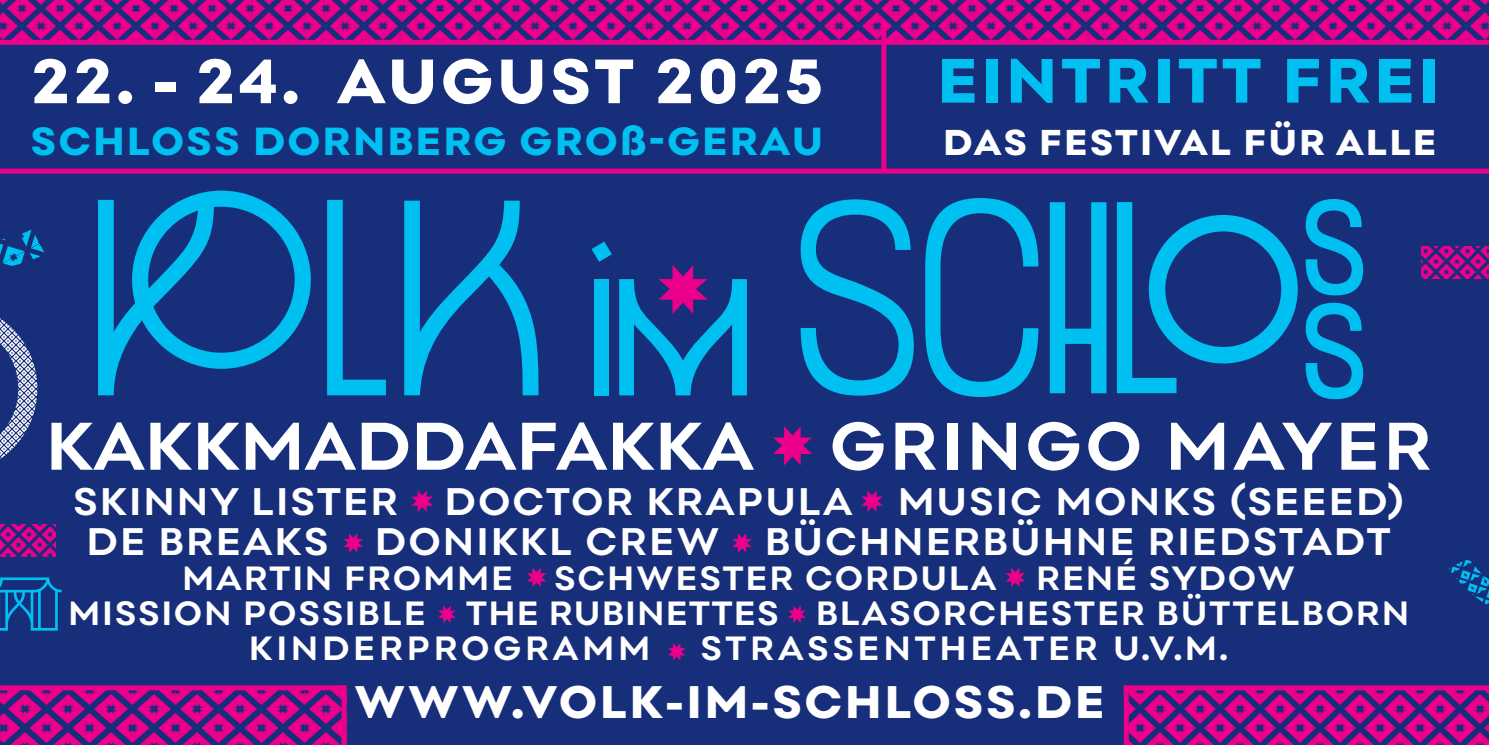
<style>
.page{position:relative;width:1489px;height:745px;background:#fff}
.page>*{position:absolute;margin:0;border:0;box-sizing:border-box;transform-origin:0 0}
.t1{font:700 70px "Point";color:#fff}
.t2{font:800 65px "Point";letter-spacing:.05em;color:#fff}
.t3{font:800 65px "Point";letter-spacing:.05em;color:#00c0f2}
.t4{font:800 47.5px "Point";letter-spacing:.05em;color:#fff}
.t5{font:800 40.75px "Point";letter-spacing:.05em;color:#00c0f2}
.t6{font:700 40px/40px "Point";letter-spacing:.05em;color:#fff;text-align:center}
.t7{font:800 37.5px "Point";letter-spacing:.05em;color:#fff}
.t8{font:700 35px "Point";letter-spacing:.05em;color:#fff}
.t9{font:700 35px "Point";letter-spacing:.105em;color:#fff}
</style>
<div class="page">
<div style="left:0;top:0;width:1488px;height:744px;background:#172e7b"></div>
<div style="left:0;top:168px;width:1488px;height:5px;background:#ec008b"></div>
<div style="left:0;top:40px;width:1488px;height:5px;background:#ec008b"></div>
<svg style="left:0;top:685px;width:341px;height:4px"></svg>
<svg style="left:0;top:0;width:1488px;height:40px"></svg>
<svg style="left:0;top:689px;width:341px;height:55px"></svg>
<svg style="left:1421px;top:247px;width:67px;height:31px"></svg>
<svg style="left:0;top:318px;width:37px;height:141px"></svg>
<svg style="left:0;top:30px;width:45px;height:236px"></svg>
<svg style="left:1434px;top:264px;width:54px;height:15px"></svg>
<svg style="left:773px;top:426px;width:39px;height:39px"></svg>
<svg style="left:411px;top:490px;width:22px;height:21px"></svg>
<svg style="left:1449px;top:559px;width:39px;height:46px"></svg>
<svg style="left:861px;top:490px;width:21px;height:21px"></svg>
<svg style="left:0;top:577px;width:62px;height:53px"></svg>
<svg style="left:98px;top:190px;width:213px;height:205px"></svg>
<svg style="left:327px;top:200px;width:59px;height:195px"></svg>
<svg style="left:404px;top:200px;width:135px;height:195px"></svg>
<svg style="left:619px;top:265px;width:128px;height:130px"></svg>
<div style="left:593px;top:279px;width:15px;height:116px;background:#00c0f2"></div>
<svg style="left:591px;top:241px;width:21px;height:20px"></svg>
<svg style="left:800px;top:199px;width:113px;height:196px"></svg>
<svg style="left:1305px;top:199px;width:57px;height:96px"></svg>
<svg style="left:1305px;top:302px;width:57px;height:97px"></svg>
<svg style="left:925px;top:198px;width:113px;height:199px"></svg>
<svg style="left:1049px;top:202px;width:57px;height:191px"></svg>
<svg style="left:1116px;top:202px;width:181px;height:191px"></svg>
<div style="left:881px;top:30px;width:5px;height:143px;background:#ec008b"></div>
<svg style="left:1128px;top:685px;width:360px;height:4px"></svg>
<svg style="left:1128px;top:689px;width:360px;height:55px"></svg>
<div style="left:1123px;top:685px;width:5px;height:59px;background:#ec008b"></div>
<div style="left:341px;top:685px;width:5px;height:59px;background:#ec008b"></div>
<svg style="left:343px;top:533px;width:20px;height:19px"></svg>
<svg style="left:732px;top:533px;width:19px;height:19px"></svg>
<svg style="left:1006px;top:568px;width:19px;height:18px"></svg>
<svg style="left:438px;top:605px;width:17px;height:17px"></svg>
<svg style="left:788px;top:605px;width:17px;height:17px"></svg>
<svg style="left:668px;top:643px;width:17px;height:17px"></svg>
<svg style="left:0;top:524px;width:56px;height:31px"></svg>
<svg style="left:527px;top:568px;width:19px;height:18px"></svg>
<h2 class="t2" style="left:31px;top:43px;width:793px">22. - 24. AUGUST 2025</h2>
<h2 class="t3" style="left:937px;top:42px;width:504px">EINTRITT FREI</h2>
<p class="t5" style="left:31px;top:117px;width:794px">SCHLOSS DORNBERG GROß-GERAU</p>
<p class="t7" style="left:943px;top:120px;width:495px">DAS FESTIVAL FÜR ALLE</p>
<h1 class="t1" style="left:46px;top:406px;width:1387px">KAKKMADDAFAKKA GRINGO MAYER</h1>
<p class="t6" style="left:73px;top:479px;width:1332px">SKINNY LISTER DOCTOR KRAPULA MUSIC MONKS (SEEED)<br>DE BREAKS DONIKKL CREW BÜCHNERBÜHNE RIEDSTADT</p>
<p class="t8" style="left:182px;top:558px;width:1114px">MARTIN FROMME SCHWESTER CORDULA RENÉ SYDOW</p>
<p class="t8" style="left:68px;top:593px;width:1342px">MISSION POSSIBLE THE RUBINETTES BLASORCHESTER BÜTTELBORN</p>
<p class="t9" style="left:249px;top:628px;width:403px">KINDERPROGRAMM</p>
<p class="t9" style="left:700px;top:628px;width:529px">STRASSENTHEATER U.V.M.</p>
<h3 class="t4" style="left:354px;top:673px;width:752px">WWW.VOLK-IM-SCHLOSS.DE</h3>
</div>
